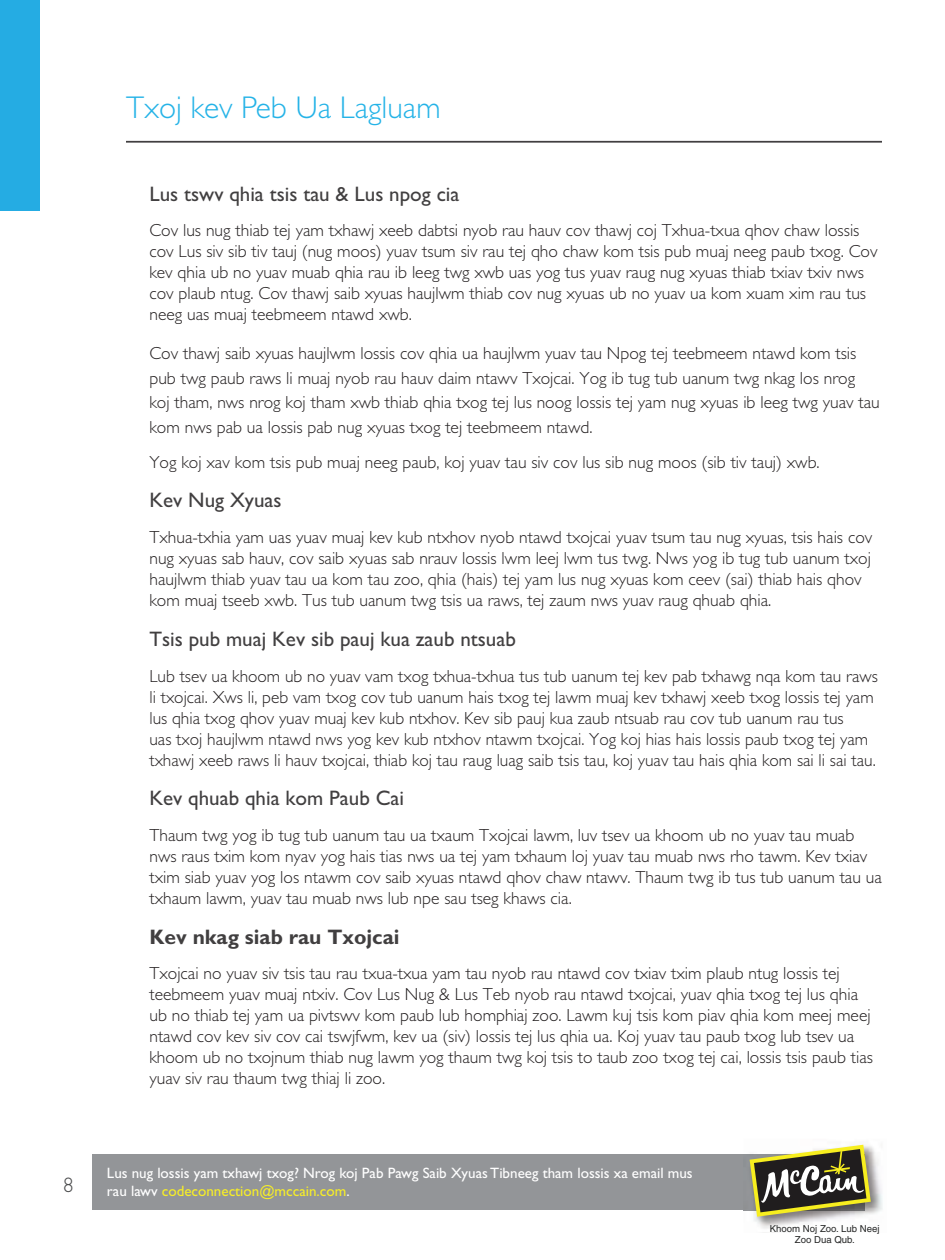
<style>
.page{position:relative;width:945px;height:1260px;background:#fff}
.page>*{position:absolute;margin:0;border:0;box-sizing:border-box;transform-origin:0 0}
.t1{font:300 31.5px "Gill Sans";color:#25b3e7}
.t2{font:21px "Gill Sans";color:#413f40}
.t3{font:700 21px "Gill Sans";color:#413f40}
.t4{font:300 21px "Gill Sans";color:#4b4c4d}
.t5{font:300 17.5px/21px "Gill Sans";color:#231f20}
.t6{font:15.05px "Gill Sans";color:#fff}
.t7{font:15.05px "Gill Sans";color:#f7ee27}
.t8{font:9.62px/11.5px "Helvetica";color:#252626;text-align:center}
.s1{color:#fff}
</style>
<div class="page">
<div style="left:92px;top:1154px;width:773px;height:56px;background:#939598"></div>
<img style="left:744px;top:1144px;width:139px;height:89px">
<img style="left:744px;top:1154px;width:6px;height:56px">
<svg style="left:750px;top:1145px;width:121px;height:72px"></svg>
<div style="left:0;top:0;width:39px;height:210px;background:#25ace3"></div>
<hr style="left:126px;top:141px;width:756px;height:2px;background:#413f40">
<p class="t1" style="left:126px;top:97px;width:316px">Txoj kev Peb Ua Lagluam</p>
<p class="t2" style="left:149px;top:186px;width:311px">Lus tswv qhia tsis tau &amp; Lus npog cia</p>
<p class="t5" style="left:149px;top:222px;width:730px">Cov lus nug thiab tej yam txhawj xeeb dabtsi nyob rau hauv cov thawj coj Txhua-txua qhov chaw lossis cov Lus siv sib tiv tauj (nug moos) yuav tsum siv rau tej qho chaw kom tsis pub muaj neeg paub txog. Cov kev qhia ub no yuav muab qhia rau ib leeg twg xwb uas yog tus yuav raug nug xyuas thiab txiav txiv nws cov plaub ntug. Cov thawj saib xyuas haujlwm thiab cov nug xyuas ub no yuav ua kom xuam xim rau tus neeg uas muaj teebmeem ntawd xwb.</p>
<p class="t5" style="left:149px;top:343px;width:732px;line-height:24.5px">Cov thawj saib xyuas haujlwm lossis cov qhia ua haujlwm yuav tau Npog tej teebmeem ntawd kom tsis pub twg paub raws li muaj nyob rau hauv daim ntawv Txojcai. Yog ib tug tub uanum twg nkag los nrog<br>koj tham, nws nrog koj tham xwb thiab qhia txog tej lus noog lossis tej yam nug xyuas ib leeg twg yuav tau kom nws pab ua lossis pab nug xyuas txog tej teebmeem ntawd.</p>
<p class="t5" style="left:149px;top:454px;width:672px">Yog koj xav kom tsis pub muaj neeg paub, koj yuav tau siv cov lus sib nug moos (sib tiv tauj) xwb.</p>
<p class="t2" style="left:149px;top:493px;width:134px">Kev Nug Xyuas</p>
<p class="t5" style="left:149px;top:529px;width:724px">Txhua-txhia yam uas yuav muaj kev kub ntxhov nyob ntawd txojcai yuav tsum tau nug xyuas, tsis hais cov nug xyuas sab hauv, cov saib xyuas sab nrauv lossis lwm leej lwm tus twg. Nws yog ib tug tub uanum txoj haujlwm thiab yuav tau ua kom tau zoo, qhia (hais) tej yam lus nug xyuas kom ceev (sai) thiab hais qhov kom muaj tseeb xwb. Tus tub uanum twg tsis ua raws, tej zaum nws yuav raug qhuab qhia.</p>
<p class="t2" style="left:149px;top:632px;width:368px">Tsis pub muaj Kev sib pauj kua zaub ntsuab</p>
<p class="t5" style="left:149px;top:667px;width:730px">Lub tsev ua khoom ub no yuav vam txog txhua-txhua tus tub uanum tej kev pab txhawg nqa kom tau raws li txojcai. Xws li, peb vam txog cov tub uanum hais txog tej lawm muaj kev txhawj xeeb txog lossis tej yam lus qhia txog qhov yuav muaj kev kub ntxhov. Kev sib pauj kua zaub ntsuab rau cov tub uanum rau tus<br>uas txoj haujlwm ntawd nws yog kev kub ntxhov ntawm txojcai. Yog koj hias hais lossis paub txog tej yam txhawj xeeb raws li hauv txojcai, thiab koj tau raug luag saib tsis tau, koj yuav tau hais qhia kom sai li sai tau.</p>
<p class="t2" style="left:149px;top:791px;width:256px">Kev qhuab qhia kom Paub Cai</p>
<p class="t5" style="left:149px;top:827px;width:734px">Thaum twg yog ib tug tub uanum tau ua txaum Txojcai lawm, luv tsev ua khoom ub no yuav tau muab nws raus txim kom nyav yog hais tias nws ua tej yam txhaum loj yuav tau muab nws rho tawm. Kev txiav txim siab yuav yog los ntawm cov saib xyuas ntawd qhov chaw ntawv. Thaum twg ib tus tub uanum tau ua txhaum lawm, yuav tau muab nws lub npe sau tseg khaws cia.</p>
<p class="t3" style="left:149px;top:929px;width:252px">Kev nkag siab rau Txojcai</p>
<p class="t5" style="left:149px;top:965px;width:725px">Txojcai no yuav siv tsis tau rau txua-txua yam tau nyob rau ntawd cov txiav txim plaub ntug lossis tej teebmeem yuav muaj ntxiv. Cov Lus Nug &amp; Lus Teb nyob rau ntawd txojcai, yuav qhia txog tej lus qhia ub no thiab tej yam ua pivtswv kom paub lub homphiaj zoo. Lawm kuj tsis kom piav qhia kom meej meej ntawd cov kev siv cov cai tswjfwm, kev ua (siv) lossis tej lus qhia ua. Koj yuav tau paub txog lub tsev ua khoom ub no txojnum thiab nug lawm yog thaum twg koj tsis to taub zoo txog tej cai, lossis tsis paub tias yuav siv rau thaum twg thiaj li zoo.</p>
<p class="t6" style="left:107px;top:1164px;width:587px">Lus nug lossis yam txhawj txog? Nrog koj Pab Pawg Saib Xyuas Tibneeg tham lossis xa email mus</p>
<p class="t4" style="left:63px;top:1178px;width:12px">8</p>
<p class="t7" style="left:107px;top:1182px;width:244px"><span class="s1">rau lawv</span> codeconnection@mccain.com<span class="s1">.</span></p>
<p class="t8" style="left:770px;top:1224px;width:111px">Khoom Noj Zoo. Lub Neej<br>Zoo Dua Qub.</p>
</div>
